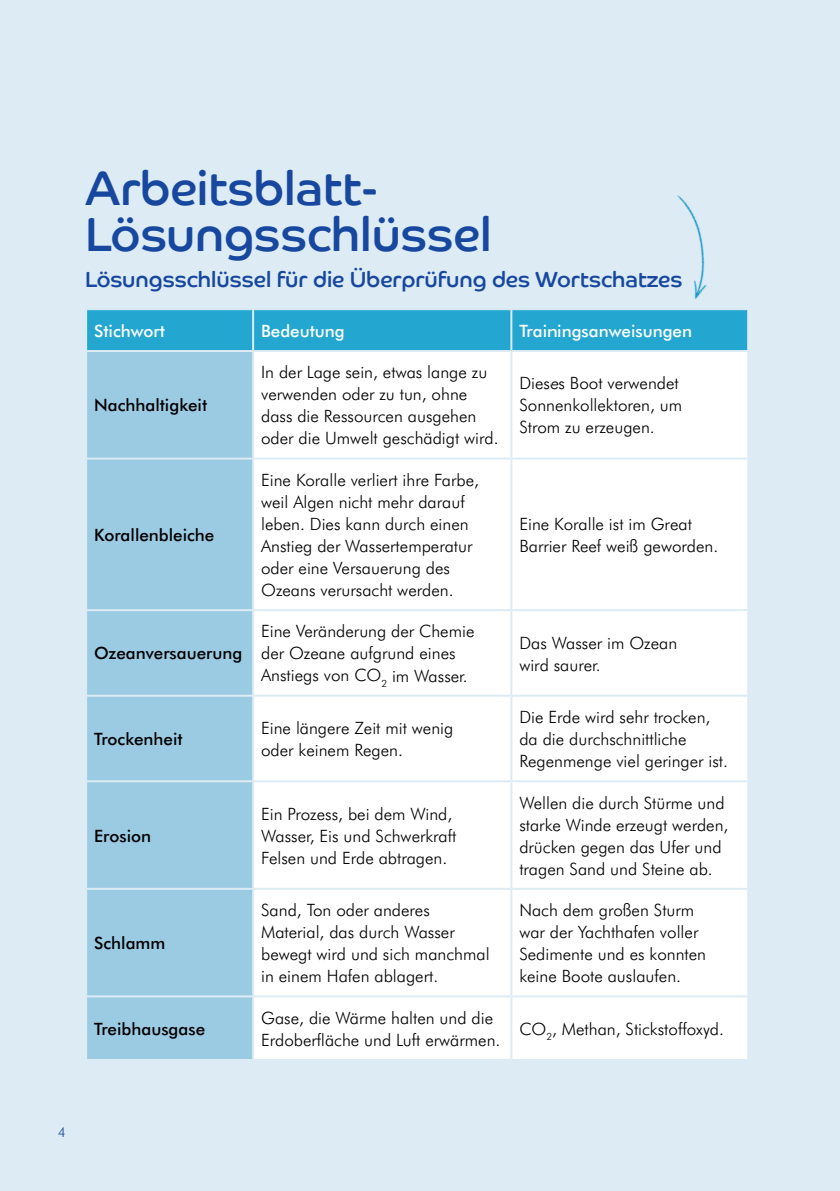
<style>
.page{position:relative;width:840px;height:1191px;background:#fff}
.page>*{position:absolute;margin:0;border:0;box-sizing:border-box;transform-origin:0 0}
.t1{font:48px/46px "Co Headline Corp";color:#17479e}
.t2{font:22px "Co Headline Corp";color:#17479e}
.t3{font:300 17px/22px "Futura BT";color:#000}
.t4{font:500 17px "Futura BT";color:#000}
.t5{font:500 17px "Futura BT";color:#fff}
.t6{font:300 14px "Futura BT";color:#17479e}
</style>
<div class="page">
<div style="left:0;top:0;width:839px;height:1191px;background:#ddebf4"></div>
<div style="left:87px;top:310px;width:659px;height:40px;background:#23a7d0"></div>
<div style="left:87px;top:352px;width:165px;height:707px;background:#9bcae3"></div>
<div style="left:254px;top:352px;width:492px;height:707px;background:#fff"></div>
<hr style="left:510px;top:352px;width:2px;height:105px;background:#ddebf4">
<hr style="left:85px;top:457px;width:168px;height:2px;background:#ddebf4">
<hr style="left:253px;top:457px;width:258px;height:2px;background:#ddebf4">
<hr style="left:511px;top:457px;width:237px;height:2px;background:#ddebf4">
<hr style="left:510px;top:459px;width:2px;height:150px;background:#ddebf4">
<hr style="left:85px;top:609px;width:168px;height:2px;background:#ddebf4">
<hr style="left:253px;top:609px;width:258px;height:2px;background:#ddebf4">
<hr style="left:511px;top:609px;width:237px;height:2px;background:#ddebf4">
<hr style="left:510px;top:611px;width:2px;height:83px;background:#ddebf4">
<hr style="left:85px;top:694px;width:168px;height:2px;background:#ddebf4">
<hr style="left:253px;top:694px;width:258px;height:2px;background:#ddebf4">
<hr style="left:511px;top:694px;width:237px;height:2px;background:#ddebf4">
<hr style="left:510px;top:696px;width:2px;height:84px;background:#ddebf4">
<hr style="left:85px;top:780px;width:168px;height:2px;background:#ddebf4">
<hr style="left:253px;top:780px;width:258px;height:2px;background:#ddebf4">
<hr style="left:511px;top:780px;width:237px;height:2px;background:#ddebf4">
<hr style="left:510px;top:782px;width:2px;height:106px;background:#ddebf4">
<hr style="left:85px;top:888px;width:168px;height:2px;background:#ddebf4">
<hr style="left:253px;top:888px;width:258px;height:2px;background:#ddebf4">
<hr style="left:511px;top:888px;width:237px;height:2px;background:#ddebf4">
<hr style="left:510px;top:890px;width:2px;height:105px;background:#ddebf4">
<hr style="left:85px;top:995px;width:168px;height:2px;background:#ddebf4">
<hr style="left:253px;top:995px;width:258px;height:2px;background:#ddebf4">
<hr style="left:511px;top:995px;width:237px;height:2px;background:#ddebf4">
<hr style="left:510px;top:997px;width:2px;height:62px;background:#ddebf4">
<hr style="left:252px;top:310px;width:2px;height:40px;background:#ddebf4">
<hr style="left:510px;top:310px;width:2px;height:40px;background:#ddebf4">
<img style="left:616px;top:195px;width:132px;height:148px">
<h1 class="t1" style="left:85px;top:166px;width:408px">Arbeitsblatt-<br>Lösungsschlüssel</h1>
<p class="t2" style="left:85px;top:266px;width:598px">Lösungsschlüssel für die Überprüfung des Wortschatzes</p>
<p class="t5" style="left:94px;top:320px;width:72px">Stichwort</p>
<p class="t5" style="left:261px;top:320px;width:85px">Bedeutung</p>
<p class="t5" style="left:519px;top:320px;width:174px">Trainingsanweisungen</p>
<p class="t4" style="left:94px;top:395px;width:114px">Nachhaltigkeit</p>
<p class="t4" style="left:94px;top:524px;width:122px">Korallenbleiche</p>
<p class="t4" style="left:94px;top:643px;width:150px">Ozeanversauerung</p>
<p class="t3" style="left:261px;top:361px;width:239px">In der Lage sein, etwas lange zu verwenden oder zu tun, ohne dass die Ressourcen ausgehen oder die Umwelt geschädigt wird.</p>
<p class="t3" style="left:519px;top:372px;width:164px">Dieses Boot verwendet<br>Sonnenkollektoren, um<br>Strom zu erzeugen.</p>
<p class="t3" style="left:261px;top:468px;width:219px">Eine Koralle verliert ihre Farbe, weil Algen nicht mehr darauf leben. Dies kann durch einen<br>Anstieg der Wassertemperatur oder eine Versauerung des<br>Ozeans verursacht werden.</p>
<p class="t3" style="left:519px;top:512px;width:200px">Eine Koralle ist im Great<br>Barrier Reef weiß geworden.</p>
<p class="t3" style="left:261px;top:620px;width:215px">Eine Veränderung der Chemie der Ozeane aufgrund eines<br>Anstiegs von CO<sub>2</sub> im Wasser.</p>
<p class="t3" style="left:519px;top:631px;width:159px">Das Wasser im Ozean wird saurer.</p>
<p class="t4" style="left:94px;top:728px;width:90px">Trockenheit</p>
<p class="t3" style="left:261px;top:716px;width:193px">Eine längere Zeit mit wenig oder keinem Regen.</p>
<p class="t3" style="left:519px;top:705px;width:210px">Die Erde wird sehr trocken, da die durchschnittliche<br>Regenmenge viel geringer ist.</p>
<p class="t4" style="left:94px;top:825px;width:58px">Erosion</p>
<p class="t4" style="left:94px;top:932px;width:73px">Schlamm</p>
<p class="t3" style="left:261px;top:802px;width:197px">Ein Prozess, bei dem Wind,<br>Wasser, Eis und Schwerkraft<br>Felsen und Erde abtragen.</p>
<p class="t3" style="left:519px;top:791px;width:210px">Wellen die durch Stürme und starke Winde erzeugt werden, drücken gegen das Ufer und tragen Sand und Steine ab.</p>
<p class="t3" style="left:261px;top:899px;width:230px">Sand, Ton oder anderes<br>Material, das durch Wasser bewegt wird und sich manchmal in einem Hafen ablagert.</p>
<p class="t3" style="left:519px;top:899px;width:188px">Nach dem großen Sturm war der Yachthafen voller<br>Sedimente und es konnten keine Boote auslaufen.</p>
<p class="t4" style="left:94px;top:1018px;width:112px">Treibhausgase</p>
<p class="t3" style="left:261px;top:1006px;width:241px">Gase, die Wärme halten und die<br>Erdoberfläche und Luft erwärmen.</p>
<p class="t3" style="left:519px;top:1017px;width:206px">CO<sub>2</sub>, Methan, Stickstoffoxyd.</p>
<p class="t6" style="left:58px;top:1122px;width:10px">4</p>
</div>
